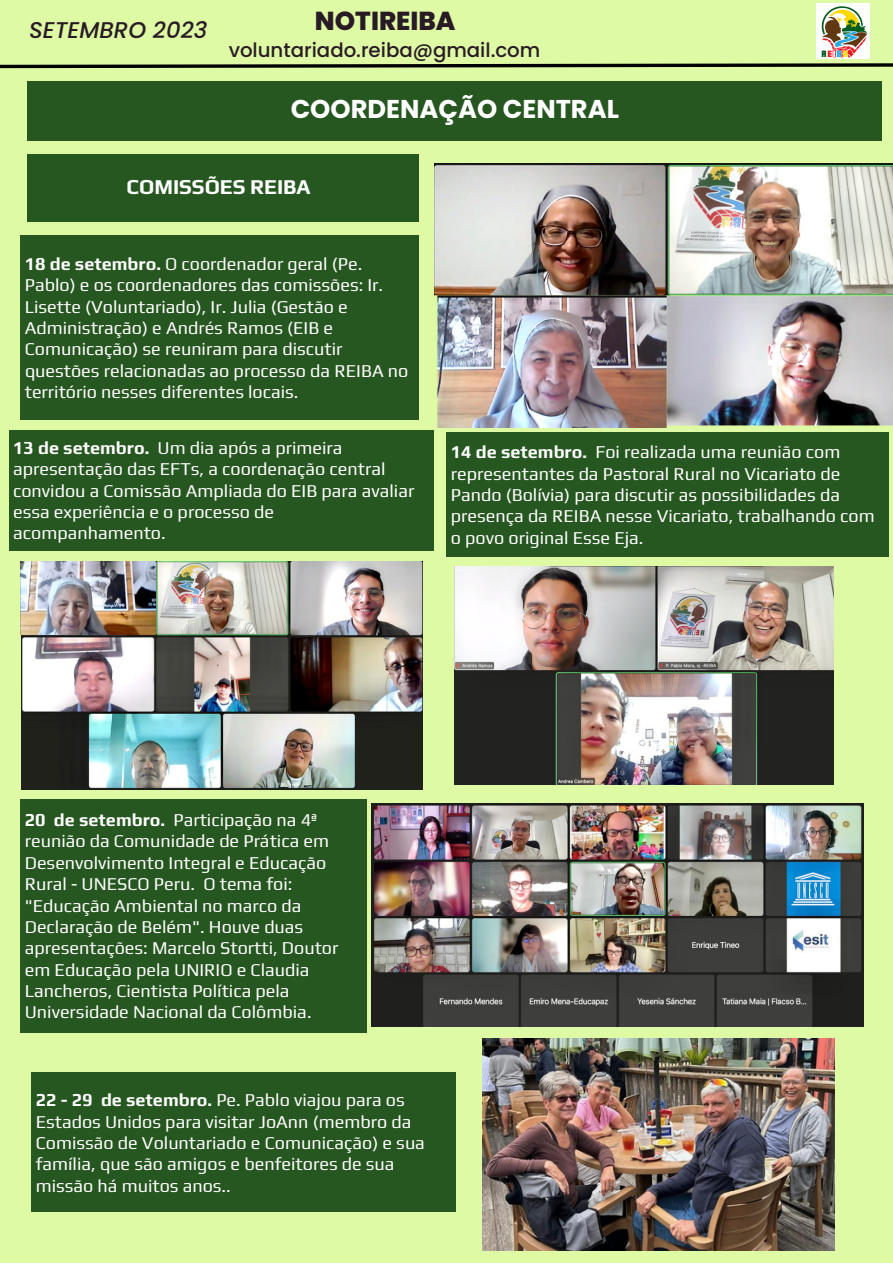
<style>
.page{position:relative;width:893px;height:1264px;background:#fff}
.page>*{position:absolute;margin:0;border:0;box-sizing:border-box;transform-origin:0 0}
.t1{font:800 25.95px "Poppins";color:#291b25}
.t2{font:700 25.8px "Poppins";color:#fff}
.t3{font:italic 500 22.8px "Poppins";color:#291b25}
.t4{font:700 21px "Play";color:#fff}
.t5{font:500 19.8px "Poppins";color:#291b25}
.t6{font:18px/21.3px "Play";color:#fff}
.s1{font-weight:700}
</style>
<div class="page">
<div style="left:0;top:0;width:892px;height:1262px;background:#dffaa5"></div>
<img style="left:816px;top:3px;width:53px;height:56px">
<svg style="left:0;top:63px;width:892px;height:6px"></svg>
<div style="left:28px;top:81px;width:854px;height:60px;background:#275720"></div>
<img style="left:434px;top:163px;width:458px;height:264px">
<div style="left:20px;top:235px;width:399px;height:185px;background:#275720"></div>
<div style="left:28px;top:154px;width:391px;height:67px;background:#275720"></div>
<div style="left:9px;top:430px;width:424px;height:121px;background:#275720"></div>
<img style="left:22px;top:561px;width:400px;height:228px">
<img style="left:20px;top:561px;width:135px;height:73px">
<div style="left:446px;top:432px;width:442px;height:125px;background:#275720"></div>
<img style="left:455px;top:566px;width:378px;height:218px">
<img style="left:482px;top:1038px;width:352px;height:211px">
<div style="left:31px;top:1072px;width:425px;height:139px;background:#275720"></div>
<img style="left:371px;top:803px;width:492px;height:223px">
<div style="left:20px;top:799px;width:347px;height:233px;background:#275720"></div>
<p class="t3" style="left:29px;top:14px;width:179px">SETEMBRO 2023</p>
<p class="t1" style="left:315px;top:3px;width:142px">NOTIREIBA</p>
<p class="t5" style="left:229px;top:36px;width:313px">voluntariado.reiba@gmail.com</p>
<p class="t2" style="left:291px;top:91px;width:330px">COORDENAÇÃO CENTRAL</p>
<p class="t4" style="left:126px;top:174px;width:185px">COMISSÕES REIBA</p>
<p class="t6" style="left:25px;top:253px;width:385px"><span class="s1">18 de setembro.</span> O coordenador geral (Pe.<br>Pablo) e os coordenadores das comissões: Ir.<br>Lisette (Voluntariado), Ir. Julia (Gestão e Administração) e Andrés Ramos (EIB e Comunicação) se reuniram para discutir questões relacionadas ao processo da REIBA no território nesses diferentes locais.</p>
<p class="t6" style="left:13px;top:437px;width:403px"><span class="s1">13 de setembro.</span> Um dia após a primeira apresentação das EFTs, a coordenação central convidou a Comissão Ampliada do EIB para avaliar essa experiência e o processo de acompanhamento.</p>
<p class="t6" style="left:451px;top:441px;width:425px"><span class="s1">14 de setembro.</span> Foi realizada uma reunião com representantes da Pastoral Rural no Vicariato de Pando (Bolívia) para discutir as possibilidades da presença da REIBA nesse Vicariato, trabalhando com o povo original Esse Eja.</p>
<p class="t6" style="left:25px;top:809px;width:315px"><span class="s1">20 de setembro.</span> Participação na 4ª reunião da Comunidade de Prática em Desenvolvimento Integral e Educação Rural - UNESCO Peru. O tema foi: "Educação Ambiental no marco da Declaração de Belém". Houve duas apresentações: Marcelo Stortti, Doutor em Educação pela UNIRIO e Claudia Lancheros, Cientista Política pela Universidade Nacional da Colômbia.</p>
<p class="t6" style="left:36px;top:1089px;width:391px"><span class="s1">22 - 29 de setembro.</span> Pe. Pablo viajou para os Estados Unidos para visitar JoAnn (membro da Comissão de Voluntariado e Comunicação) e sua família, que são amigos e benfeitores de sua missão há muitos anos..</p>
</div>
